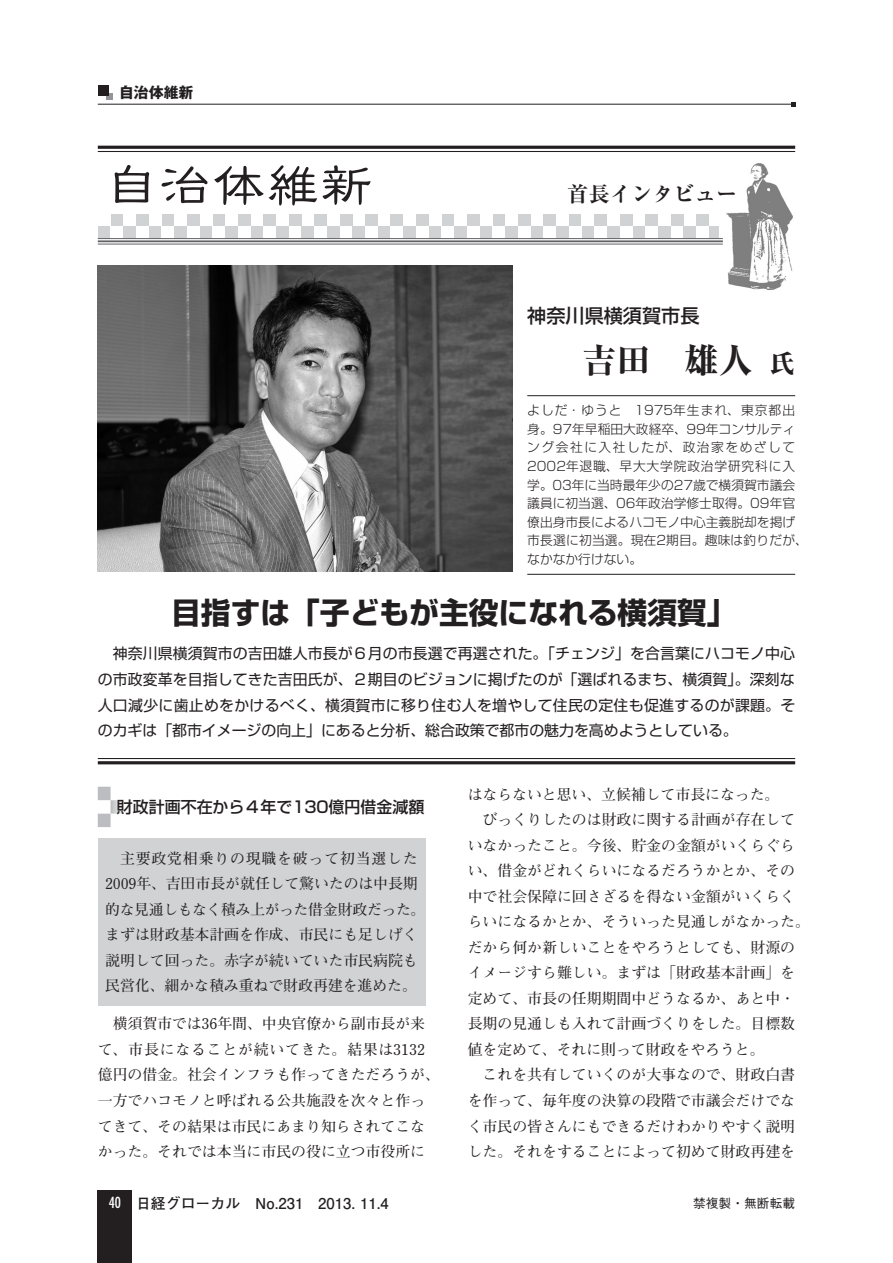
<style>
.page{position:relative;width:893px;height:1263px;background:#fff}
.page>*{position:absolute;margin:0;border:0;box-sizing:border-box;transform-origin:0 0}
.t1{font:51px "Likurei Std";letter-spacing:.05em;color:#231f20}
.維新-名前{font:800 34.05px "Ryumin Pro";color:#231f20}
.維新-キャッチ{font:700 29.7px "Shin Go Pro";color:#231f20}
.t2{font:700 expanded 21.3px "Ryumin Pro";color:#231f20}
.維新-肩書き{font:500 19.2px "Shin Go Pro";color:#231f20}
.維新-小見出し{font:500 15.9px "Shin Go Pro";color:#231f20}
.維新-本文{font:700 14.85px/25.5px "Futo Min A101 Pro";color:#231f20}
.維新-リード{font:14.85px/25.5px "Shin Go Pro";color:#231f20;text-align:justify}
.t3{font:700 14.85px "Futo Go B101 Pro";color:#231f20}
.柱-左{font:700 14.85px "Gothic MB101 Pro";color:#231f20}
.t4{font:condensed 14.85px "Futura Std";color:#fff}
.維新-経歴{font:300 12.75px/18.6px "Shin Go Pro";color:#231f20}
.t5{font:500 12.75px "Gothic BBB Pro";color:#231f20}
.s1{font-size:25.5px}
</style>
<div class="page">
<hr style="left:98px;top:104px;width:697px;height:1px;background:#231f20">
<svg style="left:791px;top:102px;width:4px;height:4px"></svg>
<div style="left:106px;top:94px;width:7px;height:6px;background:#939598"></div>
<div style="left:98px;top:85px;width:10px;height:11px;background:#231f20"></div>
<div style="left:98px;top:1191px;width:34px;height:72px;background:#231f20"></div>
<div style="left:98px;top:787px;width:13px;height:13px;background:#bcbdc0"></div>
<div style="left:98px;top:814px;width:13px;height:13px;background:#bcbdc0"></div>
<svg style="left:111px;top:800px;width:11px;height:14px"></svg>
<div style="left:98px;top:838px;width:327px;height:168px;background:#d1d2d4"></div>
<div style="left:263px;top:214px;width:13px;height:12px;background:#d1d2d4"></div>
<div style="left:289px;top:214px;width:12px;height:12px;background:#d1d2d4"></div>
<div style="left:238px;top:214px;width:13px;height:12px;background:#d1d2d4"></div>
<div style="left:314px;top:214px;width:13px;height:12px;background:#d1d2d4"></div>
<div style="left:161px;top:214px;width:13px;height:12px;background:#d1d2d4"></div>
<div style="left:212px;top:214px;width:13px;height:12px;background:#d1d2d4"></div>
<div style="left:187px;top:214px;width:13px;height:12px;background:#d1d2d4"></div>
<div style="left:416px;top:214px;width:13px;height:12px;background:#d1d2d4"></div>
<div style="left:441px;top:214px;width:13px;height:12px;background:#d1d2d4"></div>
<div style="left:365px;top:214px;width:13px;height:12px;background:#d1d2d4"></div>
<div style="left:136px;top:214px;width:13px;height:12px;background:#d1d2d4"></div>
<div style="left:340px;top:214px;width:12px;height:12px;background:#d1d2d4"></div>
<div style="left:391px;top:214px;width:12px;height:12px;background:#d1d2d4"></div>
<div style="left:111px;top:214px;width:12px;height:12px;background:#d1d2d4"></div>
<div style="left:251px;top:226px;width:12px;height:12px;background:#d1d2d4"></div>
<div style="left:301px;top:226px;width:13px;height:12px;background:#d1d2d4"></div>
<div style="left:225px;top:226px;width:13px;height:12px;background:#d1d2d4"></div>
<div style="left:276px;top:226px;width:13px;height:12px;background:#d1d2d4"></div>
<div style="left:149px;top:226px;width:12px;height:12px;background:#d1d2d4"></div>
<div style="left:174px;top:226px;width:13px;height:12px;background:#d1d2d4"></div>
<div style="left:200px;top:226px;width:12px;height:12px;background:#d1d2d4"></div>
<div style="left:454px;top:226px;width:13px;height:12px;background:#d1d2d4"></div>
<div style="left:327px;top:226px;width:13px;height:12px;background:#d1d2d4"></div>
<div style="left:429px;top:226px;width:12px;height:12px;background:#d1d2d4"></div>
<div style="left:467px;top:214px;width:13px;height:12px;background:#d1d2d4"></div>
<div style="left:378px;top:226px;width:13px;height:12px;background:#d1d2d4"></div>
<div style="left:352px;top:226px;width:13px;height:12px;background:#d1d2d4"></div>
<div style="left:403px;top:226px;width:13px;height:12px;background:#d1d2d4"></div>
<div style="left:98px;top:226px;width:13px;height:12px;background:#d1d2d4"></div>
<div style="left:123px;top:226px;width:13px;height:12px;background:#d1d2d4"></div>
<div style="left:645px;top:214px;width:13px;height:12px;background:#d1d2d4"></div>
<div style="left:671px;top:214px;width:12px;height:12px;background:#d1d2d4"></div>
<div style="left:620px;top:214px;width:12px;height:12px;background:#d1d2d4"></div>
<div style="left:696px;top:214px;width:13px;height:12px;background:#d1d2d4"></div>
<div style="left:543px;top:214px;width:13px;height:12px;background:#d1d2d4"></div>
<div style="left:594px;top:214px;width:13px;height:12px;background:#d1d2d4"></div>
<div style="left:569px;top:214px;width:12px;height:12px;background:#d1d2d4"></div>
<div style="left:518px;top:214px;width:13px;height:12px;background:#d1d2d4"></div>
<div style="left:492px;top:214px;width:13px;height:12px;background:#d1d2d4"></div>
<div style="left:632px;top:226px;width:13px;height:12px;background:#d1d2d4"></div>
<div style="left:683px;top:226px;width:13px;height:12px;background:#d1d2d4"></div>
<div style="left:607px;top:226px;width:13px;height:12px;background:#d1d2d4"></div>
<div style="left:658px;top:226px;width:13px;height:12px;background:#d1d2d4"></div>
<div style="left:531px;top:226px;width:12px;height:12px;background:#d1d2d4"></div>
<div style="left:556px;top:226px;width:13px;height:12px;background:#d1d2d4"></div>
<div style="left:581px;top:226px;width:13px;height:12px;background:#d1d2d4"></div>
<div style="left:709px;top:226px;width:13px;height:12px;background:#d1d2d4"></div>
<div style="left:480px;top:226px;width:12px;height:12px;background:#d1d2d4"></div>
<div style="left:505px;top:226px;width:13px;height:12px;background:#d1d2d4"></div>
<img style="left:720px;top:163px;width:73px;height:127px">
<img style="left:98px;top:266px;width:414px;height:306px">
<hr style="left:527px;top:395px;width:268px;height:1px;background:#231f20">
<hr style="left:527px;top:574px;width:268px;height:1px;background:#231f20">
<hr style="left:98px;top:146px;width:697px;height:3px;background:#231f20">
<hr style="left:98px;top:151px;width:697px;height:1px;background:#231f20">
<hr style="left:98px;top:238px;width:625px;height:1px;background:#636366">
<hr style="left:98px;top:240px;width:625px;height:2px;background:#636366">
<hr style="left:98px;top:244px;width:625px;height:1px;background:#636366">
<hr style="left:98px;top:758px;width:697px;height:1px;background:#231f20">
<hr style="left:98px;top:761px;width:697px;height:3px;background:#231f20">
<p class="柱-左" style="left:119px;top:80px;width:76px">自治体維新</p>
<p class="t1" style="left:106px;top:151px;width:267px">自治体維新</p>
<p class="t2" style="left:567px;top:177px;width:172px">首長インタビュー</p>
<p class="維新-肩書き" style="left:527px;top:300px;width:174px">神奈川県横須賀市長</p>
<p class="維新-名前" style="left:583px;top:334px;width:214px">吉田　雄人 <span class="s1">氏</span></p>
<p class="維新-経歴" style="left:527px;top:399px;width:282px">よしだ・ゆうと　1975年生まれ、東京都出身。97年早稲田大政経卒、99年コンサルティング会社に入社したが、政治家をめざして<br>2002年退職、早大大学院政治学研究科に入学。03年に当時最年少の27歳で横須賀市議会議員に初当選、06年政治学修士取得。09年官僚出身市長によるハコモノ中心主義脱却を掲げ市長選に初当選。現在2期目。趣味は釣りだが、なかなか行けない。</p>
<p class="維新-キャッチ" style="left:171px;top:589px;width:567px">目指すは「子どもが主役になれる横須賀」</p>
<p class="維新-リード" style="left:98px;top:639px;width:699px;text-indent:15px">神奈川県横須賀市の吉田雄人市長が６月の市長選で再選された。「チェンジ」を合言葉にハコモノ中心の市政変革を目指してきた吉田氏が、２期目のビジョンに掲げたのが「選ばれるまち、横須賀」。深刻な人口減少に歯止めをかけるべく、横須賀市に移り住む人を増やして住民の定住も促進するのが課題。そのカギは「都市イメージの向上」にあると分析、総合政策で都市の魅力を高めようとしている。</p>
<p class="維新-小見出し" style="left:117px;top:794px;width:309px">財政計画不在から４年で130億円借金減額</p>
<p class="維新-本文" style="left:105px;top:843px;width:322px;text-align:center">主要政党相乗りの現職を破って初当選した<br>2009年、吉田市長が就任して驚いたのは中長期的な見通しもなく積み上がった借金財政だった。まずは財政基本計画を作成、市民にも足しげく説明して回った。赤字が続いていた市民病院も民営化、細かな積み重ねで財政再建を進めた。</p>
<p class="維新-本文" style="left:98px;top:1009px;width:344px;text-indent:15px">横須賀市では36年間、中央官僚から副市長が来て、市長になることが続いてきた。結果は3132億円の借金。社会インフラも作ってきただろうが、一方でハコモノと呼ばれる公共施設を次々と作ってきて、その結果は市民にあまり知らされてこなかった。それでは本当に市民の役に立つ市役所に</p>
<p class="維新-本文" style="left:468px;top:780px;width:313px">はならないと思い、立候補して市長になった。</p>
<p class="維新-本文" style="left:468px;top:805px;width:344px;text-indent:15px">びっくりしたのは財政に関する計画が存在していなかったこと。今後、貯金の金額がいくらぐらい、借金がどれくらいになるだろうかとか、その中で社会保障に回さざるを得ない金額がいくらくらいになるかとか、そういった見通しがなかった。だから何か新しいことをやろうとしても、財源のイメージすら難しい。まずは「財政基本計画」を定めて、市長の任期期間中どうなるか、あと中・長期の見通しも入れて計画づくりをした。目標数値を定めて、それに則って財政をやろうと。</p>
<p class="維新-本文" style="left:468px;top:1060px;width:329px;text-align:justify;text-indent:15px">これを共有していくのが大事なので、財政白書を作って、毎年度の決算の段階で市議会だけでなく市民の皆さんにもできるだけわかりやすく説明した。それをすることによって初めて財政再建を</p>
<p class="t4" style="left:109px;top:1194px;width:14px">40</p>
<p class="t3" style="left:136px;top:1191px;width:254px">日経グローカル　No.231　2013. 11.4</p>
<p class="t5" style="left:693px;top:1193px;width:104px">禁複製・無断転載</p>
</div>
